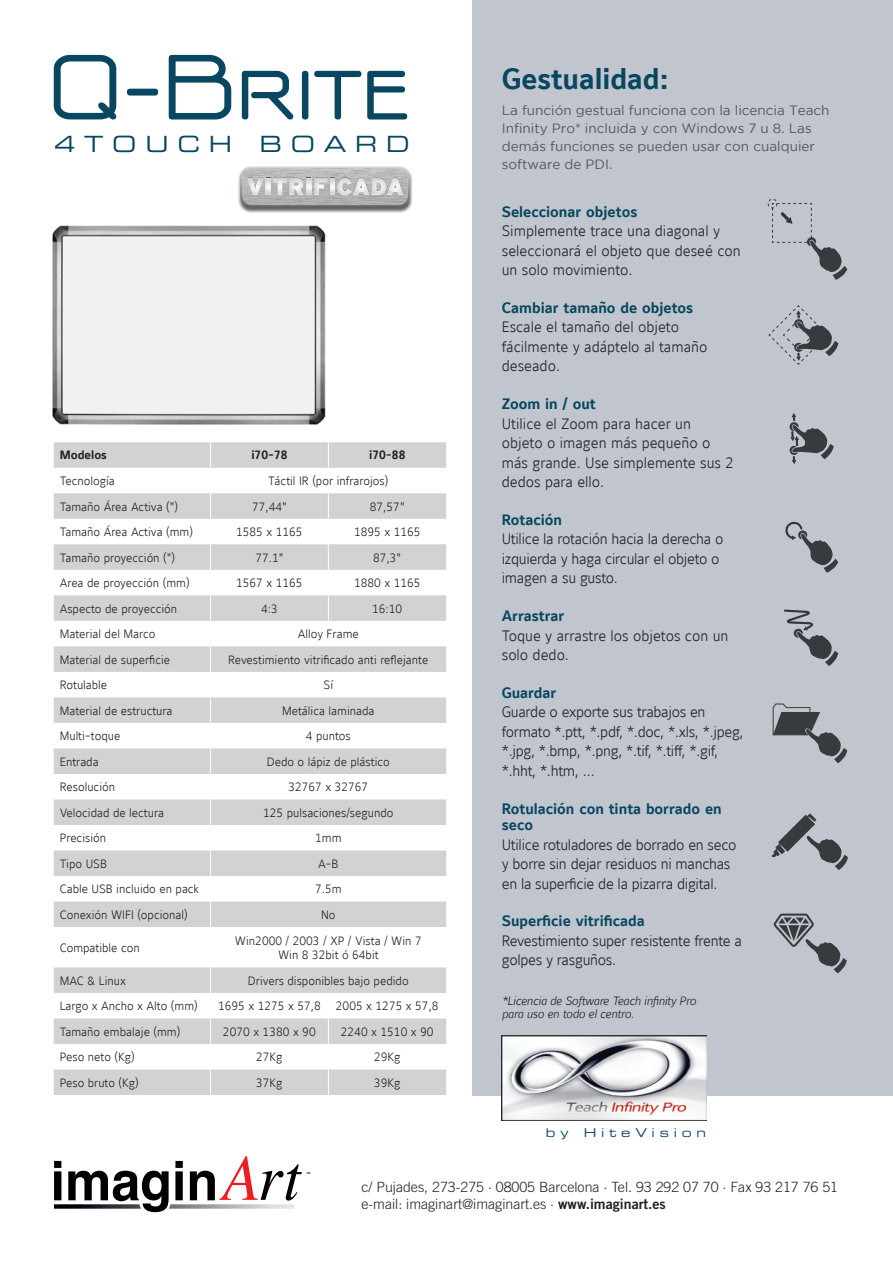
<style>
.page{position:relative;width:893px;height:1263px;background:#fff}
.page>*{position:absolute;margin:0;border:0;box-sizing:border-box;transform-origin:0 0}
.t1{font:29.25px "Maurea Bold Tf";color:#08475f}
.t2{font:22.35px "Eurostile Extended Two";letter-spacing:.39em;color:#08475f}
.t3{font:15px/19.5px "Maurea Light Tf";letter-spacing:-.02em;color:#231f20}
.t4{font:15px/19.5px "Maurea Light Tf";color:#231f20}
.t5{font:15px/16.5px "Maurea Bold Tf";color:#08475f}
.t6{font:300 14.1px/17px "Trade Gothic";color:#231f20}
.t7{font:13.5px/18px "Gotham";color:#57585a}
.t8{font:12.15px "Eurostile Extended Two";letter-spacing:.39em;color:#08475f}
.t9{font:12px/14.4px "Maurea Light Tf";color:#231f20;text-align:center}
.t10{font:12px/13.5px "Maurea Light Italic Tf";letter-spacing:-.02em;color:#231f20}
.t11{font:12px "Maurea Bold Tf";color:#231f20}
.s1{font-family:"Trade Gothic Bold Two";font-weight:400}
</style>
<div class="page">
<div style="left:473px;top:0;width:420px;height:1095px;background:#c0c5ce"></div>
<svg style="left:54px;top:1156px;width:256px;height:56px"></svg>
<svg style="left:54px;top:442px;width:392px;height:653px"></svg>
<svg style="left:210px;top:442px;width:1px;height:485px"></svg>
<hr style="left:210px;top:927px;width:1px;height:40px;background:#fff">
<svg style="left:210px;top:967px;width:1px;height:128px"></svg>
<svg style="left:328px;top:442px;width:1px;height:26px"></svg>
<svg style="left:328px;top:493px;width:1px;height:128px"></svg>
<svg style="left:328px;top:993px;width:1px;height:102px"></svg>
<svg style="left:772px;top:203px;width:75px;height:77px"></svg>
<div style="left:768px;top:199px;width:9px;height:9px;border:1px dashed #383b3e;border-radius:50%"></div>
<svg style="left:768px;top:305px;width:70px;height:60px"></svg>
<svg style="left:789px;top:413px;width:45px;height:51px"></svg>
<svg style="left:785px;top:521px;width:53px;height:52px"></svg>
<svg style="left:784px;top:609px;width:54px;height:57px"></svg>
<svg style="left:772px;top:703px;width:75px;height:60px"></svg>
<svg style="left:771px;top:813px;width:77px;height:57px"></svg>
<svg style="left:774px;top:913px;width:73px;height:60px"></svg>
<img style="left:502px;top:1036px;width:204px;height:85px">
<img style="left:52px;top:225px;width:274px;height:200px">
<svg style="left:54px;top:55px;width:62px;height:64px"></svg>
<div style="left:127px;top:89px;width:31px;height:7px;background:#08475f;border-radius:3px"></div>
<svg style="left:169px;top:55px;width:62px;height:64px"></svg>
<svg style="left:241px;top:70px;width:53px;height:50px"></svg>
<div style="left:303px;top:72px;width:5px;height:47px;background:#08475f;border-radius:2px"></div>
<div style="left:302px;top:71px;width:6px;height:48px;border:1px solid #08475f;border-radius:2px"></div>
<svg style="left:314px;top:70px;width:94px;height:50px"></svg>
<img style="left:240px;top:173px;width:173px;height:40px">
<svg style="left:238px;top:166px;width:172px;height:41px"></svg>
<h2 class="t2" style="left:54px;top:129px;width:357px">4TOUCH BOARD</h2>
<p class="t11" style="left:60px;top:449px;width:49px">Modelos</p>
<p class="t11" style="left:251px;top:449px;width:38px">i70-78</p>
<p class="t11" style="left:369px;top:449px;width:38px">i70-88</p>
<p class="t9" style="left:60px;top:474px;width:57px">Tecnología</p>
<p class="t9" style="left:268px;top:474px;width:122px">Táctil IR (por infrarojos)</p>
<p class="t9" style="left:60px;top:499px;width:120px">Tamaño Área Activa (")</p>
<p class="t9" style="left:252px;top:499px;width:36px">77,44"</p>
<p class="t9" style="left:370px;top:499px;width:36px">87,57"</p>
<p class="t9" style="left:60px;top:525px;width:135px">Tamaño Área Activa (mm)</p>
<p class="t9" style="left:236px;top:525px;width:68px">1585 x 1165</p>
<p class="t9" style="left:354px;top:525px;width:68px">1895 x 1165</p>
<p class="t9" style="left:60px;top:550px;width:117px">Tamaño proyección (")</p>
<p class="t9" style="left:255px;top:550px;width:30px">77.1"</p>
<p class="t9" style="left:373px;top:550px;width:30px">87,3"</p>
<p class="t9" style="left:60px;top:576px;width:131px">Area de proyección (mm)</p>
<p class="t9" style="left:236px;top:576px;width:68px">1567 x 1165</p>
<p class="t9" style="left:354px;top:576px;width:68px">1880 x 1165</p>
<p class="t9" style="left:60px;top:601px;width:119px">Aspecto de proyección</p>
<p class="t9" style="left:261px;top:601px;width:18px">4:3</p>
<p class="t9" style="left:372px;top:601px;width:32px">16:10</p>
<p class="t9" style="left:60px;top:627px;width:97px">Material del Marco</p>
<p class="t9" style="left:298px;top:627px;width:62px">Alloy Frame</p>
<p class="t9" style="left:60px;top:652px;width:112px">Material de superficie</p>
<p class="t9" style="left:228px;top:652px;width:202px">Revestimiento vitrificado anti reflejante</p>
<p class="t9" style="left:60px;top:678px;width:49px">Rotulable</p>
<p class="t9" style="left:323px;top:678px;width:11px">Sí</p>
<p class="t9" style="left:60px;top:703px;width:114px">Material de estructura</p>
<p class="t9" style="left:282px;top:703px;width:94px">Metálica laminada</p>
<p class="t9" style="left:60px;top:729px;width:62px">Multi-toque</p>
<p class="t9" style="left:306px;top:729px;width:46px">4 puntos</p>
<p class="t9" style="left:60px;top:754px;width:41px">Entrada</p>
<p class="t9" style="left:267px;top:754px;width:124px">Dedo o lápiz de plástico</p>
<p class="t9" style="left:60px;top:780px;width:57px">Resolución</p>
<p class="t9" style="left:288px;top:780px;width:81px">32767 x 32767</p>
<p class="t9" style="left:60px;top:805px;width:106px">Velocidad de lectura</p>
<p class="t9" style="left:263px;top:805px;width:132px">125 pulsaciones/segundo</p>
<p class="t9" style="left:60px;top:831px;width:48px">Precisión</p>
<p class="t9" style="left:315px;top:831px;width:28px">1mm</p>
<p class="t9" style="left:60px;top:856px;width:49px">Tipo USB</p>
<p class="t9" style="left:318px;top:856px;width:22px">A-B</p>
<p class="t9" style="left:60px;top:882px;width:141px">Cable USB incluido en pack</p>
<p class="t9" style="left:315px;top:882px;width:28px">7.5m</p>
<p class="t9" style="left:60px;top:907px;width:130px">Conexión WIFI (opcional)</p>
<p class="t9" style="left:321px;top:907px;width:16px">No</p>
<p class="t9" style="left:60px;top:940px;width:82px">Compatible con</p>
<p class="t9" style="left:235px;top:933px;width:188px">Win2000 / 2003 / XP / Vista / Win 7<br>Win 8 32bit ó 64bit</p>
<p class="t9" style="left:60px;top:973px;width:68px">MAC &amp; Linux</p>
<p class="t9" style="left:248px;top:973px;width:162px">Drivers disponibles bajo pedido</p>
<p class="t9" style="left:60px;top:999px;width:140px">Largo x Ancho x Alto (mm)</p>
<p class="t9" style="left:218px;top:999px;width:104px">1695 x 1275 x 57,8</p>
<p class="t9" style="left:336px;top:999px;width:104px">2005 x 1275 x 57,8</p>
<p class="t9" style="left:60px;top:1024px;width:122px">Tamaño embalaje (mm)</p>
<p class="t9" style="left:223px;top:1024px;width:94px">2070 x 1380 x 90</p>
<p class="t9" style="left:341px;top:1024px;width:94px">2240 x 1510 x 90</p>
<p class="t9" style="left:60px;top:1050px;width:76px">Peso neto (Kg)</p>
<p class="t9" style="left:256px;top:1050px;width:28px">27Kg</p>
<p class="t9" style="left:374px;top:1050px;width:28px">29Kg</p>
<p class="t9" style="left:60px;top:1075px;width:81px">Peso bruto (Kg)</p>
<p class="t9" style="left:256px;top:1075px;width:28px">37Kg</p>
<p class="t9" style="left:374px;top:1075px;width:28px">39Kg</p>
<h1 class="t1" style="left:502px;top:62px;width:168px">Gestualidad:</h1>
<p class="t7" style="left:502px;top:101px;width:329px">La función gestual funciona con la licencia Teach Infinity Pro* incluida y con Windows 7 u 8. Las demás funciones se pueden usar con cualquier software de PDI.</p>
<p class="t5" style="left:502px;top:204px;width:137px">Seleccionar objetos</p>
<p class="t4" style="left:502px;top:221px;width:241px">Simplemente trace una diagonal y seleccionará el objeto que deseé con un solo movimiento.</p>
<p class="t5" style="left:502px;top:300px;width:193px">Cambiar tamaño de objetos</p>
<p class="t4" style="left:502px;top:318px;width:207px">Escale el tamaño del objeto fácilmente y adáptelo al tamaño deseado.</p>
<p class="t5" style="left:502px;top:396px;width:95px">Zoom in / out</p>
<p class="t4" style="left:502px;top:414px;width:234px">Utilice el Zoom para hacer un objeto o imagen más pequeño o más grande. Use simplemente sus 2 dedos para ello.</p>
<p class="t5" style="left:502px;top:512px;width:62px">Rotación</p>
<p class="t3" style="left:502px;top:529px;width:223px">Utilice la rotación hacia la derecha o izquierda y haga circular el objeto o imagen a su gusto.</p>
<p class="t5" style="left:502px;top:608px;width:64px">Arrastrar</p>
<p class="t4" style="left:502px;top:626px;width:228px">Toque y arrastre los objetos con un solo dedo.</p>
<p class="t5" style="left:502px;top:685px;width:56px">Guardar</p>
<p class="t3" style="left:502px;top:702px;width:243px">Guarde o exporte sus trabajos en formato *.ptt, *.pdf, *.doc, *.xls, *.jpeg, *.jpg, *.bmp, *.png, *.tif, *.tiff, *.gif, *.hht, *.htm, …</p>
<p class="t5" style="left:502px;top:801px;width:222px">Rotulación con tinta borrado en seco</p>
<p class="t3" style="left:502px;top:835px;width:236px">Utilice rotuladores de borrado en seco y borre sin dejar residuos ni manchas en la superficie de la pizarra digital.</p>
<p class="t5" style="left:502px;top:913px;width:145px">Superficie vitrificada</p>
<p class="t3" style="left:502px;top:931px;width:242px">Revestimiento super resistente frente a golpes y rasguños.</p>
<p class="t10" style="left:502px;top:994px;width:196px">*Licencia de Software Teach infinity Pro para uso en todo el centro.</p>
<p class="t8" style="left:546px;top:1124px;width:24px">b y</p>
<p class="t8" style="left:584px;top:1124px;width:124px">HiteVision</p>
<p class="t6" style="left:361px;top:1179px;width:478px">c/ Pujades, 273-275 · 08005 Barcelona · Tel. 93 292 07 70 · Fax 93 217 76 51 e-mail: imaginart@imaginart.es · <span class="s1">www.imaginart.es</span></p>
</div>
